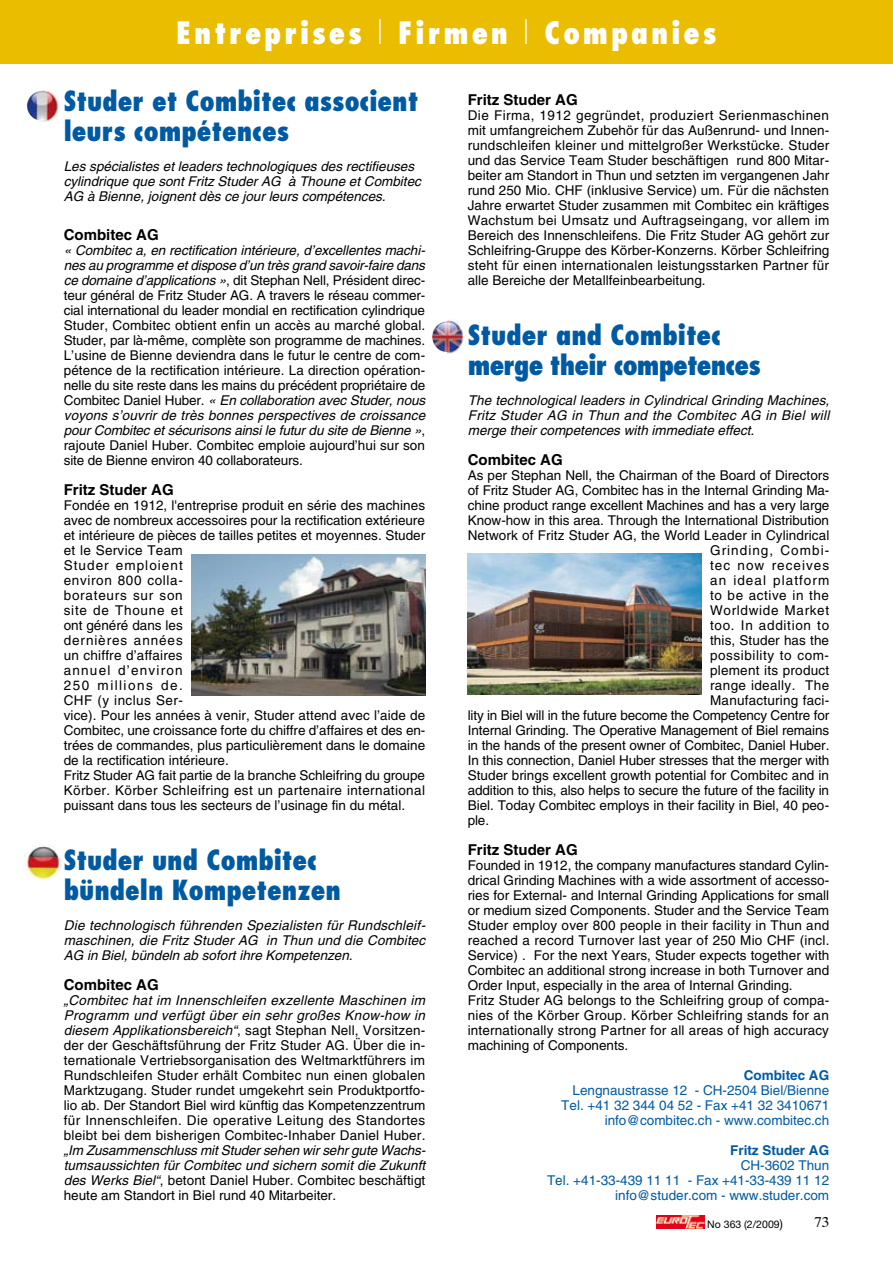
<style>
.page{position:relative;width:893px;height:1263px;background:#fff}
.page>*{position:absolute;margin:0;border:0;box-sizing:border-box;transform-origin:0 0}
.t1{font:800 condensed 30px "Futura";letter-spacing:.1em;color:#fff}
.t2{font:800 condensed 27px/30px "Futura";color:#005aa2}
.t3{font:800 condensed 27px/30px "Futura";letter-spacing:-.03em;color:#005aa2}
.t4{font:700 15px "Helvetica";color:#000}
.t5{font:13.5px/15px "Helvetica";color:#000;text-align:justify}
.t6{font:italic 13.5px/15px "Helvetica";color:#000;text-align:justify}
.t7{font:13.5px/15px "Helvetica";color:#005aa2;text-align:right}
.t8{font:13.5px "Helvetica";letter-spacing:.075em;color:#000}
.t9{font:13.5px "Helvetica";letter-spacing:.04em;color:#000}
.t10{font:13.5px "Helvetica";letter-spacing:.05em;color:#000}
.t11{font:700 13.5px "Helvetica";color:#005aa2}
.t12{font:13.5px "Helvetica";letter-spacing:.025em;color:#000}
.t13{font:10.5px "Helvetica Neue";color:#000}
.s1{font-weight:300;font-stretch:normal}
.s2{font-style:italic}
.s3{font-style:normal}
.s4{font-size:12px}
</style>
<div class="page">
<svg style="left:656px;top:1215px;width:1px;height:13px"></svg>
<img style="left:657px;top:1215px;width:47px;height:13px">
<div style="left:0;top:0;width:893px;height:64px;background:#ebbd00"></div>
<img style="left:27px;top:90px;width:31px;height:32px">
<img style="left:24px;top:845px;width:37px;height:35px">
<img style="left:191px;top:555px;width:234px;height:140px">
<img style="left:468px;top:554px;width:234px;height:140px">
<img style="left:432px;top:319px;width:32px;height:35px">
<h1 class="t1" style="left:176px;top:14px;width:542px">Entreprises <span class="s1">l</span> Firmen <span class="s1">l</span> Companies</h1>
<h2 class="t2" style="left:64px;top:86px;width:356px">Studer et Combitec associent leurs compétences</h2>
<p class="t6" style="left:64px;top:159px;width:359px;text-align:left">Les spécialistes et leaders technologiques des rectifieuses cylindrique que sont Fritz Studer AG à Thoune et Combitec<br>AG à Bienne, joignent dès ce jour leurs compétences.</p>
<p class="t4" style="left:64px;top:225px;width:85px">Combitec AG</p>
<p class="t5" style="left:64px;top:243px;width:363px"><span class="s2">« Combitec a, en rectification intérieure, d’excellentes machi&shy;nes au programme et dispose d’un très grand savoir-faire dans ce domaine d’applications »</span>, dit Stephan Nell, Président direc&shy;teur général de Fritz Studer AG. A travers le réseau commer&shy;cial international du leader mondial en rectification cylindrique Studer, Combitec obtient enfin un accès au marché global.<br>Studer, par là-même, complète son programme de machines.<br>L’usine de Bienne deviendra dans le futur le centre de com&shy;pétence de la rectification intérieure. La direction opération&shy;nelle du site reste dans les mains du précédent propriétaire de Combitec Daniel Huber. <span class="s2">« En collaboration avec Studer, nous voyons s’ouvrir de très bonnes perspectives de croissance pour Combitec et sécurisons ainsi le futur du site de Bienne »</span>, rajoute Daniel Huber. Combitec emploie aujourd’hui sur son site de Bienne environ 40 collaborateurs.</p>
<p class="t4" style="left:64px;top:480px;width:100px">Fritz Studer AG</p>
<p class="t5" style="left:64px;top:498px;width:363px;text-align:left">Fondée en 1912, l'entreprise produit en série des machines avec de nombreux accessoires pour la rectification extérieure et intérieure de pièces de tailles petites et moyennes. Studer et le Service Team<br>Studer emploient<br>environ 800 colla-<br>borateurs sur son<br>site de Thoune et<br>ont généré dans les<br>dernières années<br>un chiffre d’affaires<br>annuel d’environ<br>250 millions de.<br>CHF (y inclus Ser-<br>vice). Pour les années à venir, Studer attend avec l’aide de Combitec, une croissance forte du chiffre d’affaires et des en&shy;trées de commandes, plus particulièrement dans le domaine de la rectification intérieure.<br>Fritz Studer AG fait partie de la branche Schleifring du groupe Körber. Körber Schleifring est un partenaire international puissant dans tous les secteurs de l’usinage fin du métal.</p>
<h2 class="t2" style="left:64px;top:845px;width:279px">Studer und Combitec bündeln Kompetenzen</h2>
<p class="t6" style="left:64px;top:918px;width:363px">Die technologisch führenden Spezialisten für Rundschleif&shy;maschinen, die Fritz Studer AG in Thun und die Combitec AG in Biel, bündeln ab sofort ihre Kompetenzen.</p>
<p class="t4" style="left:64px;top:975px;width:85px">Combitec AG</p>
<p class="t5" style="left:64px;top:993px;width:363px"><span class="s2">„Combitec hat im Innenschleifen exzellente Maschinen im Programm und verfügt über ein sehr großes Know-how in diesem Applikationsbereich“</span>, sagt Stephan Nell, Vorsitzen&shy;der der Geschäftsführung der Fritz Studer AG. Über die in&shy;ternationale Vertriebsorganisation des Weltmarktführers im Rundschleifen Studer erhält Combitec nun einen globalen Marktzugang. Studer rundet umgekehrt sein Produktportfo&shy;lio ab. Der Standort Biel wird künftig das Kompetenzzentrum für Innenschleifen. Die operative Leitung des Standortes bleibt bei dem bisherigen Combitec-Inhaber Daniel Huber.</p>
<p class="t6" style="left:64px;top:1143px;width:363px">„Im Zusammenschluss mit Studer sehen wir sehr gute Wachs&shy;tumsaussichten für Combitec und sichern somit die Zukunft des Werks Biel“<span class="s3">, betont Daniel Huber. Combitec beschäftigt heute am Standort in Biel rund 40 Mitarbeiter.</span></p>
<p class="t4" style="left:468px;top:90px;width:100px">Fritz Studer AG</p>
<p class="t5" style="left:468px;top:108px;width:363px">Die Firma, 1912 gegründet, produziert Serienmaschinen mit umfangreichem Zubehör für das Außenrund- und Innen&shy;rundschleifen kleiner und mittelgroßer Werkstücke. Studer und das Service Team Studer beschäftigen rund 800 Mitar&shy;beiter am Standort in Thun und setzten im vergangenen Jahr rund 250 Mio. CHF (inklusive Service) um. Für die nächsten Jahre erwartet Studer zusammen mit Combitec ein kräftiges Wachstum bei Umsatz und Auftragseingang, vor allem im Bereich des Innenschleifens. Die Fritz Studer AG gehört zur Schleifring-Gruppe des Körber-Konzerns. Körber Schleifring steht für einen internationalen leistungsstarken Partner für alle Bereiche der Metallfeinbearbeitung.</p>
<h2 class="t3" style="left:468px;top:319px;width:295px">Studer and Combitec merge their competences</h2>
<p class="t6" style="left:468px;top:393px;width:363px">The technological leaders in Cylindrical Grinding Machines, Fritz Studer AG in Thun and the Combitec AG in Biel will merge their competences with immediate effect.</p>
<p class="t4" style="left:468px;top:450px;width:85px">Combitec AG</p>
<p class="t5" style="left:468px;top:468px;width:363px">As per Stephan Nell, the Chairman of the Board of Directors</p>
<p class="t5" style="left:468px;top:483px;width:363px">of Fritz Studer AG, Combitec has in the Internal Grinding Ma-</p>
<p class="t5" style="left:468px;top:498px;width:363px">chine product range excellent Machines and has a very large</p>
<p class="t5" style="left:468px;top:513px;width:363px">Know-how in this area. Through the International Distribution</p>
<p class="t5" style="left:468px;top:528px;width:363px">Network of Fritz Studer AG, the World Leader in Cylindrical</p>
<p class="t8" style="left:710px;top:542px;width:121px">Grinding, Combi-</p>
<p class="t8" style="left:710px;top:557px;width:121px">tec now receives</p>
<p class="t8" style="left:710px;top:572px;width:121px">an ideal platform</p>
<p class="t9" style="left:710px;top:587px;width:120px">to be active in the</p>
<p class="t10" style="left:710px;top:602px;width:121px">Worldwide Market</p>
<p class="t10" style="left:710px;top:617px;width:121px">too. In addition to</p>
<p class="t5" style="left:710px;top:633px;width:121px">this, Studer has the</p>
<p class="t9" style="left:710px;top:647px;width:120px">possibility to com-</p>
<p class="t5" style="left:710px;top:663px;width:121px">plement its product</p>
<p class="t12" style="left:710px;top:677px;width:121px">range ideally. The</p>
<p class="t5" style="left:710px;top:693px;width:121px">Manufacturing faci-</p>
<p class="t5" style="left:468px;top:708px;width:363px">lity in Biel will in the future become the Competency Centre for</p>
<p class="t5" style="left:468px;top:723px;width:363px">Internal Grinding. The Operative Management of Biel remains</p>
<p class="t5" style="left:468px;top:738px;width:363px">in the hands of the present owner of Combitec, Daniel Huber.</p>
<p class="t5" style="left:468px;top:753px;width:363px">In this connection, Daniel Huber stresses that the merger with</p>
<p class="t5" style="left:468px;top:768px;width:363px">Studer brings excellent growth potential for Combitec and in</p>
<p class="t5" style="left:468px;top:783px;width:363px">addition to this, also helps to secure the future of the facility in</p>
<p class="t5" style="left:468px;top:798px;width:363px">Biel. Today Combitec employs in their facility in Biel, 40 peo-</p>
<p class="t5" style="left:468px;top:813px;width:23px">ple.</p>
<p class="t4" style="left:468px;top:840px;width:100px">Fritz Studer AG</p>
<p class="t5" style="left:468px;top:858px;width:363px;text-align:left">Founded in 1912, the company manufactures standard Cylin&shy;drical Grinding Machines with a wide assortment of accesso&shy;ries for External- and Internal Grinding Applications for small or medium sized Components. Studer and the Service Team Studer employ over 800 people in their facility in Thun and reached a record Turnover last year of 250 Mio CHF (incl.<br>Service) . For the next Years, Studer expects together with Combitec an additional strong increase in both Turnover and Order Input, especially in the area of Internal Grinding.<br>Fritz Studer AG belongs to the Schleifring group of compa&shy;nies of the Körber Group. Körber Schleifring stands for an internationally strong Partner for all areas of high accuracy machining of Components.</p>
<p class="t11" style="left:744px;top:1067px;width:76px">Combitec AG</p>
<p class="t7" style="left:561px;top:1083px;width:269px">Lengnaustrasse 12 - CH-2504 Biel/Bienne<br>Tel. +41 32 344 04 52 - Fax +41 32 3410671 info@combitec.ch - www.combitec.ch</p>
<p class="t11" style="left:730px;top:1142px;width:90px">Fritz Studer AG</p>
<p class="t7" style="left:547px;top:1158px;width:284px">CH-3602 Thun<br>Tel. +41-33-439 11 11 - Fax +41-33-439 11 12 info@studer.com - www.studer.com</p>
<p class="t13" style="left:707px;top:1218px;width:77px">No 363 (2/2009<span class="s4">)</span></p>
</div>
